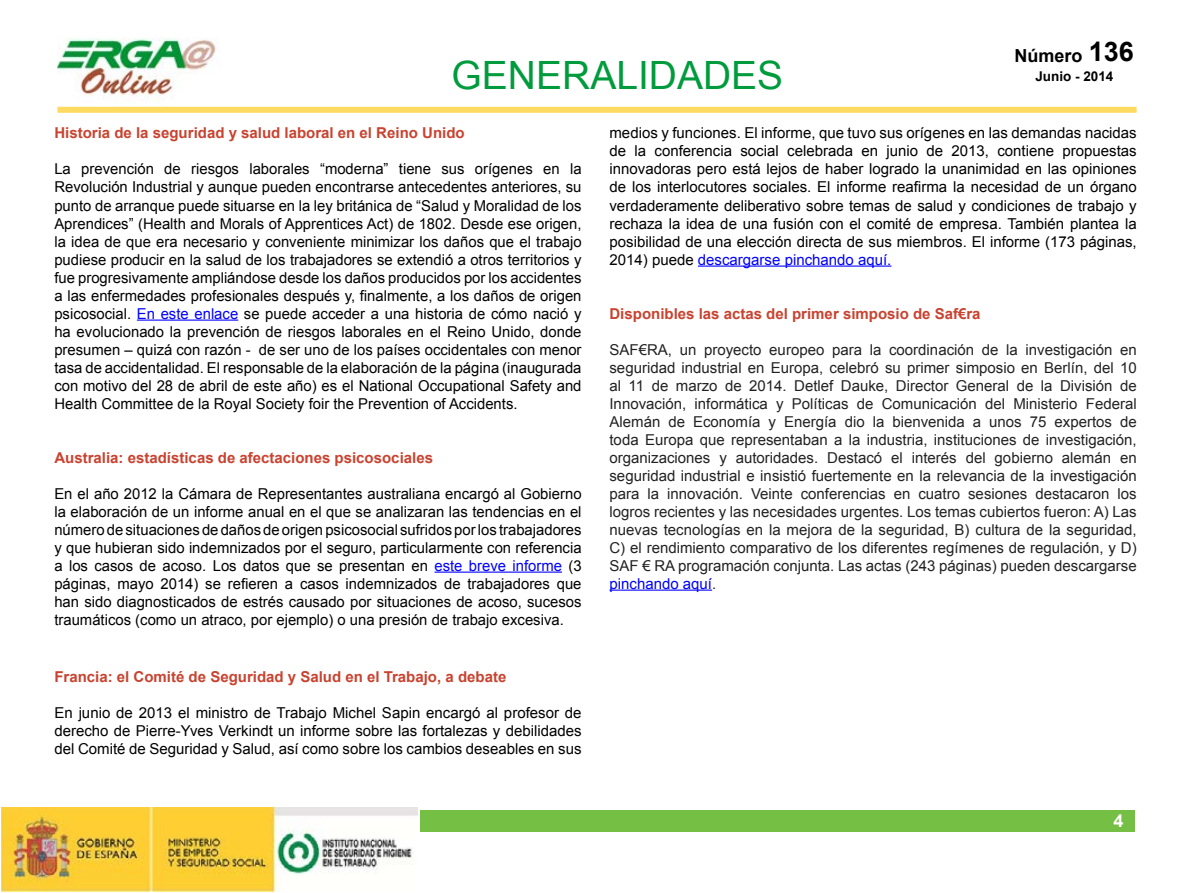
<style>
.page{position:relative;width:1191px;height:893px;background:#fff}
.page>*{position:absolute;margin:0;border:0;box-sizing:border-box;transform-origin:0 0}
.t1{font:39px "Arial";color:#009b3c}
.t2{font:700 18px "Arial";color:#000}
.t3{font:700 18px "Arial";color:#fff}
.Parrafo_normal{font:15px/18px "Arial";color:#000;text-align:justify}
.Parrafo_normal-2{font:15px/18px "Arial";color:#222;text-align:justify}
.Encabezado_artículo{font:700 15px "Arial";color:#c84330}
.t4{font:700 13.5px "Arial";color:#000}
.s1{font-size:27px}
.s2{color:#00f}
</style>
<div class="page">
<img style="left:57px;top:38px;width:183px;height:69px">
<img style="left:1px;top:808px;width:417px;height:83px">
<div style="left:420px;top:810px;width:714px;height:22px;background:#75c044"></div>
<div style="left:57px;top:107px;width:1079px;height:6px;background:#feda60"></div>
<hr style="left:137px;top:320px;width:101px;height:1px;background:#00f">
<hr style="left:434px;top:572px;width:128px;height:1px;background:#00f">
<hr style="left:698px;top:266px;width:193px;height:1px;background:#00f">
<hr style="left:609px;top:590px;width:103px;height:1px;background:#00f">
<p class="t2" style="left:1014px;top:43px;width:121px">Número <span class="s1">136</span></p>
<p class="t4" style="left:1035px;top:67px;width:80px">Junio - 2014</p>
<p class="t1" style="left:451px;top:50px;width:333px">GENERALIDADES</p>
<p class="Encabezado_artículo" style="left:54px;top:123px;width:412px">Historia de la seguridad y salud laboral en el Reino Unido</p>
<p class="Parrafo_normal" style="left:54px;top:160px;width:529px">La prevención de riesgos laborales “moderna” tiene sus orígenes en la Revolución Industrial y aunque pueden encontrarse antecedentes anteriores, su punto de arranque puede situarse en la ley británica de “Salud y Moralidad de los Aprendices” (Health and Morals of Apprentices Act) de 1802. Desde ese origen, la idea de que era necesario y conveniente minimizar los daños que el trabajo pudiese producir en la salud de los trabajadores se extendió a otros territorios y fue progresivamente ampliándose desde los daños producidos por los accidentes a las enfermedades profesionales después y, finalmente, a los daños de origen psicosocial. <span class="s2">En este enlace</span> se puede acceder a una historia de cómo nació y ha evolucionado la prevención de riesgos laborales en el Reino Unido, donde presumen – quizá con razón - de ser uno de los países occidentales con menor tasa de accidentalidad. El responsable de la elaboración de la página (inaugurada con motivo del 28 de abril de este año) es el National Occupational Safety and Health Committee de la Royal Society foir the Prevention of Accidents.</p>
<p class="Encabezado_artículo" style="left:54px;top:447px;width:380px">Australia: estadísticas de afectaciones psicosociales</p>
<p class="Parrafo_normal" style="left:54px;top:484px;width:529px">En el año 2012 la Cámara de Representantes australiana encargó al Gobierno la elaboración de un informe anual en el que se analizaran las tendencias en el número de situaciones de daños de origen psicosocial sufridos por los trabajadores y que hubieran sido indemnizados por el seguro, particularmente con referencia a los casos de acoso. Los datos que se presentan en <span class="s2">este breve informe</span> (3 páginas, mayo 2014) se refieren a casos indemnizados de trabajadores que han sido diagnosticados de estrés causado por situaciones de acoso, sucesos traumáticos (como un atraco, por ejemplo) o una presión de trabajo excesiva.</p>
<p class="Parrafo_normal" style="left:609px;top:124px;width:529px">medios y funciones. El informe, que tuvo sus orígenes en las demandas nacidas de la conferencia social celebrada en junio de 2013, contiene propuestas innovadoras pero está lejos de haber logrado la unanimidad en las opiniones de los interlocutores sociales. El informe reafirma la necesidad de un órgano verdaderamente deliberativo sobre temas de salud y condiciones de trabajo y rechaza la idea de una fusión con el comité de empresa. También plantea la posibilidad de una elección directa de sus miembros. El informe (173 páginas, 2014) puede <span class="s2">descargarse pinchando aquí.</span></p>
<p class="Encabezado_artículo" style="left:609px;top:303px;width:372px">Disponibles las actas del primer simposio de Saf€ra</p>
<p class="Parrafo_normal-2" style="left:609px;top:340px;width:529px">SAF€RA, un proyecto europeo para la coordinación de la investigación en seguridad industrial en Europa, celebró su primer simposio en Berlín, del 10 al 11 de marzo de 2014. Detlef Dauke, Director General de la División de Innovación, informática y Políticas de Comunicación del Ministerio Federal Alemán de Economía y Energía dio la bienvenida a unos 75 expertos de toda Europa que representaban a la industria, instituciones de investigación, organizaciones y autoridades. Destacó el interés del gobierno alemán en seguridad industrial e insistió fuertemente en la relevancia de la investigación para la innovación. Veinte conferencias en cuatro sesiones destacaron los logros recientes y las necesidades urgentes. Los temas cubiertos fueron: A) Las nuevas tecnologías en la mejora de la seguridad, B) cultura de la seguridad, C) el rendimiento comparativo de los diferentes regímenes de regulación, y D)<br>SAF € RA programación conjunta. Las actas (243 páginas) pueden descargarse <span class="s2">pinchando aquí</span>.</p>
<p class="Encabezado_artículo" style="left:54px;top:667px;width:453px">Francia: el Comité de Seguridad y Salud en el Trabajo, a debate</p>
<p class="Parrafo_normal" style="left:54px;top:704px;width:529px">En junio de 2013 el ministro de Trabajo Michel Sapin encargó al profesor de derecho de Pierre-Yves Verkindt un informe sobre las fortalezas y debilidades del Comité de Seguridad y Salud, así como sobre los cambios deseables en sus</p>
<p class="t3" style="left:1113px;top:808px;width:12px">4</p>
</div>
